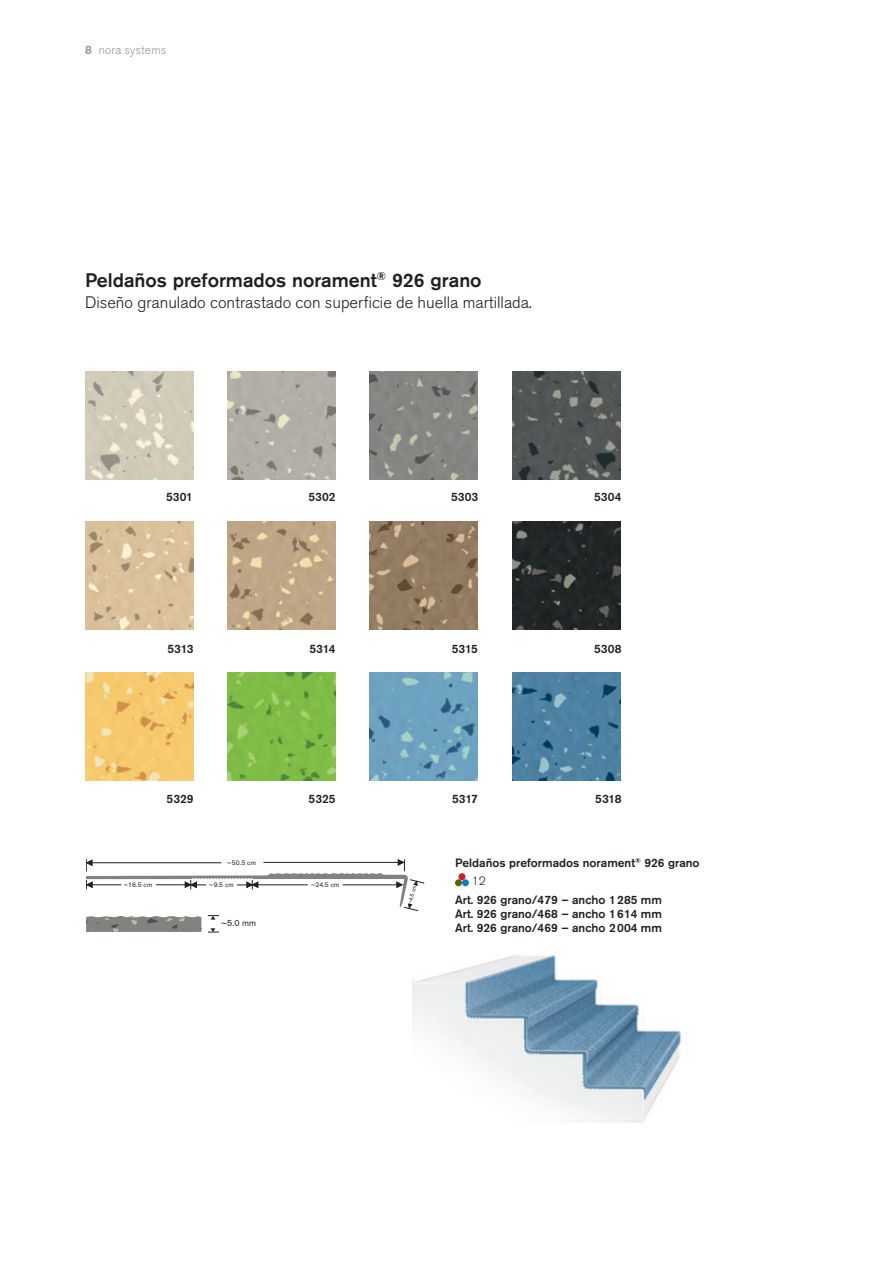
<style>
.page{position:relative;width:893px;height:1263px;background:#fff}
.page>*{position:absolute;margin:0;border:0;box-sizing:border-box;transform-origin:0 0}
.t1{font:500 19.5px "Akzidenz Grotesk Pro";color:#231f20}
.t2{font:300 16.5px "Akzidenz Grotesk Pro";color:#231f20}
.t3{font:500 12px/14.2px "Akzidenz Grotesk Pro";color:#231f20}
.t4{font:300 12px "Akzidenz Grotesk Pro";letter-spacing:.015em;color:#969598}
.t5{font:9px "Akzidenz Grotesk Pro";color:#231f20}
.t6{font:7.5px "Akzidenz Grotesk Pro";color:#231f20;scale:.9 1}
.t7{font:6.75px "Akzidenz Grotesk Pro";color:#231f20}
.t8{font:5.7px "Akzidenz Grotesk Pro";color:#231f20;scale:.9 1}
.s1{font-weight:500}
.s2{font-weight:300}
</style>
<div class="page">
<img style="left:370px;top:672px;width:108px;height:108px">
<img style="left:227px;top:672px;width:108px;height:108px">
<img style="left:512px;top:672px;width:108px;height:108px">
<img style="left:85px;top:672px;width:108px;height:108px">
<img style="left:370px;top:522px;width:108px;height:108px">
<img style="left:512px;top:522px;width:108px;height:108px">
<img style="left:85px;top:371px;width:108px;height:108px">
<img style="left:85px;top:522px;width:108px;height:108px">
<img style="left:370px;top:371px;width:108px;height:108px">
<img style="left:227px;top:371px;width:108px;height:108px">
<img style="left:227px;top:522px;width:108px;height:108px">
<img style="left:512px;top:371px;width:108px;height:108px">
<img style="left:412px;top:954px;width:270px;height:169px">
<svg style="left:86px;top:859px;width:339px;height:74px"></svg>
<div style="left:458px;top:873px;width:7px;height:7px;background:#d7171f;border-radius:50%"></div>
<div style="left:455px;top:879px;width:7px;height:7px;background:#4e650b;border-radius:50%"></div>
<div style="left:462px;top:879px;width:7px;height:7px;background:#0082c3;border-radius:50%"></div>
<p class="t4" style="left:85px;top:42px;width:83px"><span class="s1">8</span> nora systems</p>
<h1 class="t1" style="left:85px;top:267px;width:398px">Peldaños preformados norament<sup>®</sup> 926 grano</h1>
<h2 class="t2" style="left:85px;top:291px;width:448px">Diseño granulado contrastado con superficie de huella martillada.</h2>
<p class="t3" style="left:166px;top:489px;width:28px">5301</p>
<p class="t3" style="left:308px;top:489px;width:29px">5302</p>
<p class="t3" style="left:451px;top:489px;width:29px">5303</p>
<p class="t3" style="left:594px;top:489px;width:29px">5304</p>
<p class="t3" style="left:167px;top:641px;width:28px">5313</p>
<p class="t3" style="left:309px;top:641px;width:28px">5314</p>
<p class="t3" style="left:452px;top:641px;width:28px">5315</p>
<p class="t3" style="left:594px;top:641px;width:29px">5308</p>
<p class="t3" style="left:167px;top:791px;width:28px">5329</p>
<p class="t3" style="left:309px;top:791px;width:28px">5325</p>
<p class="t3" style="left:452px;top:791px;width:27px">5317</p>
<p class="t3" style="left:595px;top:791px;width:28px">5318</p>
<p class="t7" style="left:227px;top:858px;width:30px">~50.5 cm</p>
<p class="t7" style="left:123px;top:880px;width:30px">~16.5 cm</p>
<p class="t7" style="left:209px;top:880px;width:26px">~9.5 cm</p>
<p class="t7" style="left:311px;top:880px;width:30px">~24.5 cm</p>
<p class="t5" style="left:221px;top:917px;width:37px">~5.0 mm</p>
<p class="t8" style="left:406px;top:903px;width:22px;rotate:-75deg">~4.5 cm</p>
<p class="t3" style="left:472px;top:853px;width:229px;line-height:18.5px;text-indent:-17px">Peldaños preformados norament<sup>®</sup> 926 grano<br><span class="s2">12</span></p>
<p class="t3" style="left:455px;top:892px;width:208px;text-align:justify">Art. 926 grano/479 – ancho 1285 mm Art. 926 grano/468 – ancho 1614 mm Art. 926 grano/469 – ancho 2004 mm</p>
<p class="t6" style="left:513px;top:920px;width:29px;rotate:-75deg">~4.5 cm</p>
</div>
